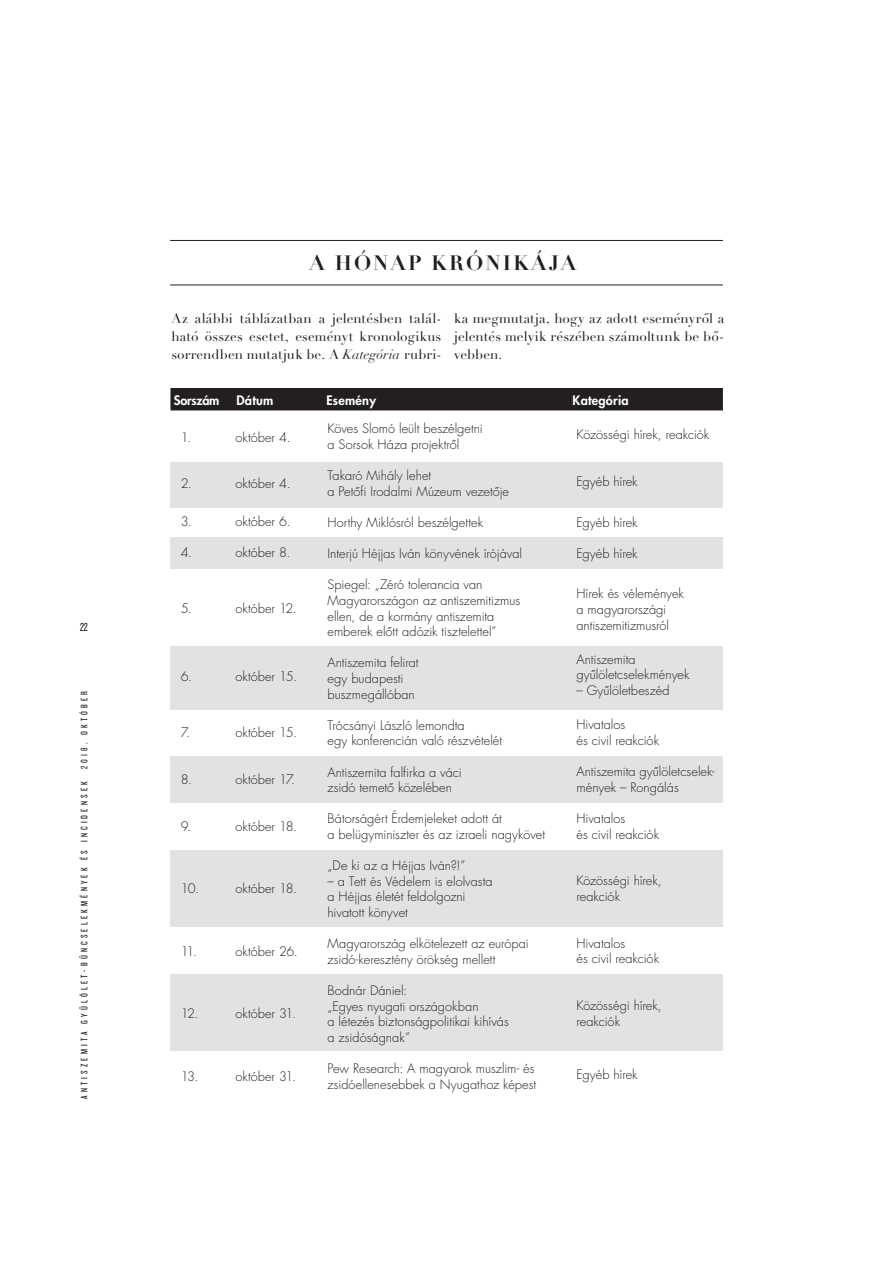
<style>
.page{position:relative;width:893px;height:1263px;background:#fff}
.page>*{position:absolute;margin:0;border:0;box-sizing:border-box;transform-origin:0 0}
.t1{font:700 20.55px "Didot QS";letter-spacing:.1em;color:#231f20}
.t2{font:13.5px/17.9px "Didot QS";letter-spacing:.005em;color:#231f20;text-align:justify}
.t3{font:300 12.75px/15.6px "H Futura";color:#231f20}
.t4{font:800 12.75px "H Futura";letter-spacing:.02em;color:#fff}
.t5{font:800 12.75px "H Futura";letter-spacing:-.02em;color:#fff}
.t6{font:12px "Knockout 28 Junior Feathrwt";color:#231f20}
.t7{font:9.75px "Knockout 28 Junior Feathrwt";letter-spacing:.325em;color:#231f20}
.s1{font-style:italic}
</style>
<div class="page">
<hr style="left:170px;top:285px;width:553px;height:1px;background:#231f20">
<hr style="left:170px;top:240px;width:553px;height:1px;background:#231f20">
<div style="left:170px;top:462px;width:553px;height:45px;background:#e1e2e3"></div>
<div style="left:170px;top:537px;width:553px;height:32px;background:#e1e2e3"></div>
<div style="left:170px;top:646px;width:553px;height:63px;background:#e1e2e3"></div>
<div style="left:170px;top:757px;width:553px;height:46px;background:#e1e2e3"></div>
<div style="left:170px;top:850px;width:553px;height:77px;background:#e1e2e3"></div>
<div style="left:170px;top:974px;width:553px;height:77px;background:#e1e2e3"></div>
<div style="left:170px;top:388px;width:553px;height:22px;background:#231f20"></div>
<p class="t6" style="left:80px;top:619px;width:9px">22</p>
<p class="t7" style="left:78px;top:769px;width:80px;rotate:-90deg">2018. OKTÓBER</p>
<p class="t7" style="left:78px;top:1099px;width:319px;rotate:-90deg">ANTISZEMITA GYŰLÖLET-BŰNCSELEKMÉNYEK ÉS INCIDENSEK</p>
<h1 class="t1" style="left:309px;top:250px;width:268px">A HÓNAP KRÓNIKÁJA</h1>
<p class="t2" style="left:171px;top:309px;width:271px">Az alábbi táblázatban a jelentésben talál&shy;ható összes esetet, eseményt kronologikus sorrendben mutatjuk be. A <span class="s1">Kategória</span> rubri-</p>
<p class="t2" style="left:454px;top:309px;width:272px">ka megmutatja, hogy az adott eseményrôl a jelentés melyik részében számoltunk be bô&shy;vebben.</p>
<p class="t5" style="left:174px;top:391px;width:47px">Sorszám</p>
<p class="t4" style="left:236px;top:391px;width:39px">Dátum</p>
<p class="t4" style="left:326px;top:391px;width:51px">Esemény</p>
<p class="t4" style="left:572px;top:391px;width:58px">Kategória</p>
<p class="t3" style="left:328px;top:421px;width:157px">Köves Slomó leült beszélgetni a Sorsok Háza projektrôl</p>
<p class="t3" style="left:328px;top:468px;width:183px">Takaró Mihály lehet<br>a Petôfi Irodalmi Múzeum vezetôje</p>
<p class="t3" style="left:328px;top:515px;width:157px">Horthy Miklósról beszélgettek</p>
<p class="t3" style="left:328px;top:546px;width:196px">Interjú Héjjas Iván könyvének írójával</p>
<p class="t3" style="left:328px;top:577px;width:194px">Spiegel: „Zéró tolerancia van Magyarországon az antiszemitizmus ellen, de a kormány antiszemita emberek elôtt adózik tisztelettel”</p>
<p class="t3" style="left:328px;top:655px;width:92px">Antiszemita felirat egy budapesti buszmegállóban</p>
<p class="t3" style="left:328px;top:717px;width:176px">Trócsányi László lemondta<br>egy konferencián való részvételét</p>
<p class="t3" style="left:328px;top:764px;width:136px">Antiszemita falfirka a váci zsidó temetô közelében</p>
<p class="t3" style="left:328px;top:811px;width:219px">Bátorságért Érdemjeleket adott át<br>a belügyminiszter és az izraeli nagykövet</p>
<p class="t3" style="left:328px;top:858px;width:139px">„De ki az a Héjjas Iván?!”</p>
<p class="t3" style="left:328px;top:873px;width:166px">– a Tett és Védelem is elolvasta a Héjjas életét feldolgozni hivatott könyvet</p>
<p class="t3" style="left:328px;top:936px;width:203px">Magyarország elkötelezett az európai zsidó-keresztény örökség mellett</p>
<p class="t3" style="left:328px;top:983px;width:183px">Bodnár Dániel:<br>„Egyes nyugati országokban<br>a létezés biztonságpolitikai kihívás a zsidóságnak”</p>
<p class="t3" style="left:328px;top:1061px;width:210px">Pew Research: A magyarok muszlim- és zsidóellenesebbek a Nyugathoz képest</p>
<p class="t3" style="left:576px;top:427px;width:134px">Közösségi hírek, reakciók</p>
<p class="t3" style="left:576px;top:474px;width:63px">Egyéb hírek</p>
<p class="t3" style="left:576px;top:515px;width:63px">Egyéb hírek</p>
<p class="t3" style="left:576px;top:546px;width:63px">Egyéb hírek</p>
<p class="t3" style="left:576px;top:586px;width:109px">Hírek és vélemények a magyarországi antiszemitizmusról</p>
<p class="t3" style="left:576px;top:652px;width:115px">Antiszemita gyûlöletcselekmények</p>
<p class="t3" style="left:576px;top:683px;width:95px">– Gyûlöletbeszéd</p>
<p class="t3" style="left:576px;top:717px;width:84px">Hivatalos<br>és civil reakciók</p>
<p class="t3" style="left:576px;top:764px;width:140px">Antiszemita gyûlöletcselek&shy;mények – Rongálás</p>
<p class="t3" style="left:576px;top:811px;width:84px">Hivatalos<br>és civil reakciók</p>
<p class="t3" style="left:576px;top:873px;width:87px">Közösségi hírek, reakciók</p>
<p class="t3" style="left:576px;top:935px;width:84px">Hivatalos<br>és civil reakciók</p>
<p class="t3" style="left:576px;top:998px;width:87px">Közösségi hírek, reakciók</p>
<p class="t3" style="left:235px;top:429px;width:57px">október 4.</p>
<p class="t3" style="left:235px;top:476px;width:57px">október 4.</p>
<p class="t3" style="left:235px;top:513px;width:57px">október 6.</p>
<p class="t3" style="left:235px;top:544px;width:57px">október 8.</p>
<p class="t3" style="left:181px;top:429px;width:12px">1.</p>
<p class="t3" style="left:181px;top:476px;width:13px">2.</p>
<p class="t3" style="left:181px;top:513px;width:13px">3.</p>
<p class="t3" style="left:181px;top:544px;width:13px">4.</p>
<p class="t3" style="left:235px;top:600px;width:63px">október 12.</p>
<p class="t3" style="left:181px;top:600px;width:13px">5.</p>
<p class="t3" style="left:235px;top:669px;width:63px">október 15.</p>
<p class="t3" style="left:181px;top:669px;width:13px">6.</p>
<p class="t3" style="left:235px;top:725px;width:63px">október 15.</p>
<p class="t3" style="left:235px;top:772px;width:61px">október 17.</p>
<p class="t3" style="left:235px;top:819px;width:63px">október 18.</p>
<p class="t3" style="left:181px;top:725px;width:11px">7.</p>
<p class="t3" style="left:181px;top:772px;width:13px">8.</p>
<p class="t3" style="left:181px;top:819px;width:12px">9.</p>
<p class="t3" style="left:235px;top:881px;width:63px">október 18.</p>
<p class="t3" style="left:181px;top:881px;width:20px">10.</p>
<p class="t3" style="left:235px;top:943px;width:64px">október 26.</p>
<p class="t3" style="left:181px;top:943px;width:18px">11.</p>
<p class="t3" style="left:235px;top:1006px;width:62px">október 31.</p>
<p class="t3" style="left:181px;top:1006px;width:19px">12.</p>
<p class="t3" style="left:576px;top:1066px;width:63px">Egyéb hírek</p>
<p class="t3" style="left:235px;top:1068px;width:62px">október 31.</p>
<p class="t3" style="left:181px;top:1068px;width:19px">13.</p>
</div>
